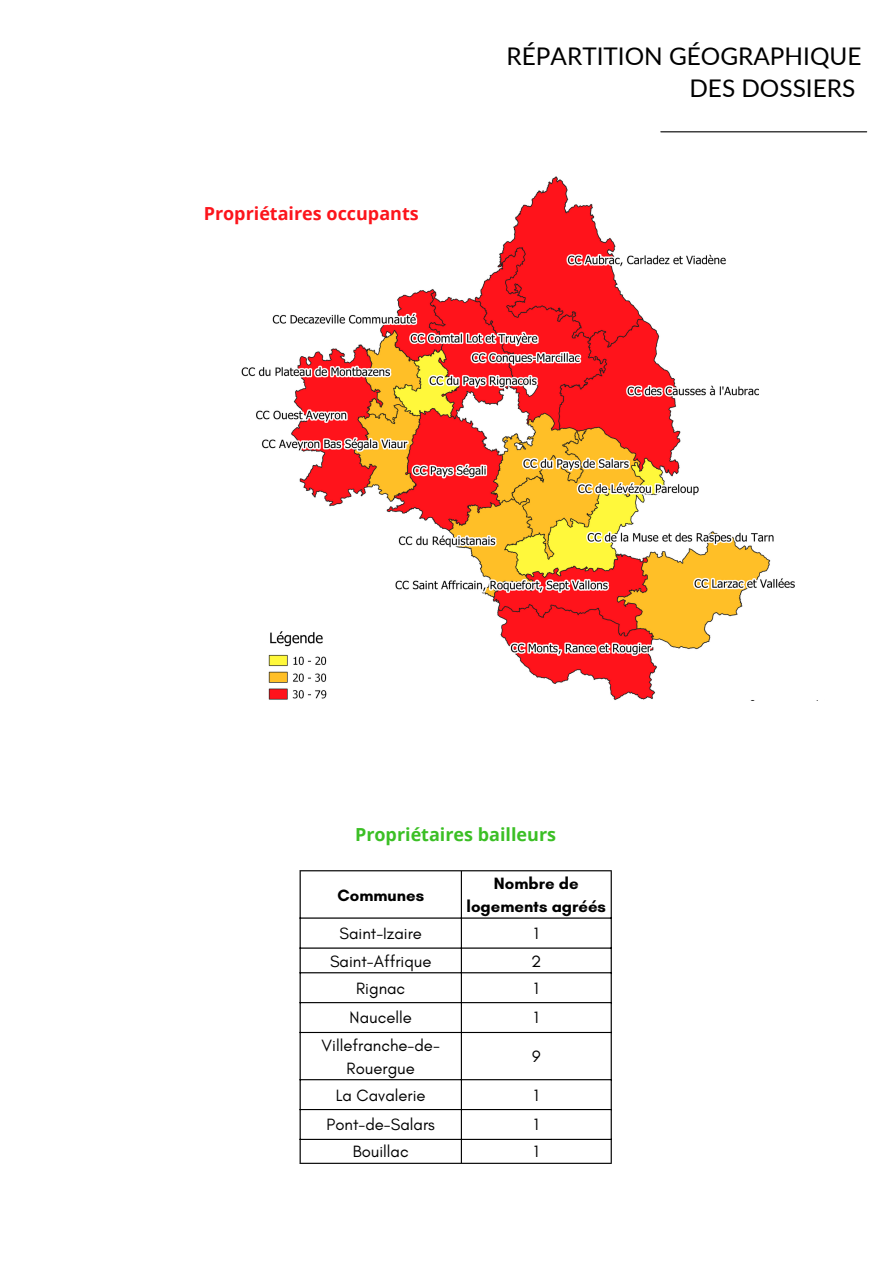
<style>
.page{position:relative;width:893px;height:1264px;background:#fff}
.page>*{position:absolute;margin:0;border:0;box-sizing:border-box;transform-origin:0 0}
.t1{font:24.3px/31.5px "Lato";color:#000;text-align:right}
.t2{font:700 18px "Open Sans";color:#fc151c}
.t3{font:700 18px "Open Sans";color:#3bbf25}
.t4{font:16.65px/22.5px "Glacial Indifference";color:#000;text-align:center}
.t5{font:700 16.65px/22.5px "Glacial Indifference";color:#000;text-align:center}
</style>
<div class="page">
<img style="left:241px;top:176px;width:554px;height:524px">
<hr style="left:299px;top:871px;width:2px;height:291px;background:#000">
<hr style="left:461px;top:871px;width:1px;height:291px;background:#000">
<hr style="left:610px;top:871px;width:1px;height:291px;background:#000">
<hr style="left:299px;top:870px;width:312px;height:1px;background:#000">
<hr style="left:299px;top:917px;width:312px;height:1px;background:#000">
<hr style="left:299px;top:947px;width:312px;height:1px;background:#000">
<hr style="left:299px;top:972px;width:312px;height:1px;background:#000">
<hr style="left:299px;top:1002px;width:312px;height:1px;background:#000">
<hr style="left:299px;top:1031px;width:312px;height:2px;background:#000">
<hr style="left:299px;top:1079px;width:312px;height:1px;background:#000">
<hr style="left:299px;top:1108px;width:312px;height:2px;background:#000">
<hr style="left:299px;top:1138px;width:312px;height:1px;background:#000">
<hr style="left:299px;top:1162px;width:312px;height:1px;background:#000">
<img style="left:241px;top:604px;width:140px;height:96px">
<hr style="left:660px;top:131px;width:206px;height:1px;background:#000">
<p class="t2" style="left:204px;top:201px;width:216px">Propriétaires occupants</p>
<h1 class="t1" style="left:506px;top:40px;width:356px">RÉPARTITION GÉOGRAPHIQUE<br>DES DOSSIERS</h1>
<p class="t3" style="left:355px;top:821px;width:202px">Propriétaires bailleurs</p>
<p class="t5" style="left:337px;top:883px;width:88px">Communes</p>
<p class="t5" style="left:466px;top:872px;width:141px">Nombre de logements agréés</p>
<p class="t4" style="left:339px;top:921px;width:84px">Saint-Izaire</p>
<p class="t4" style="left:534px;top:921px;width:6px">1</p>
<p class="t4" style="left:330px;top:949px;width:103px">Saint-Affrique</p>
<p class="t4" style="left:531px;top:949px;width:12px">2</p>
<p class="t4" style="left:356px;top:976px;width:51px">Rignac</p>
<p class="t4" style="left:534px;top:976px;width:6px">1</p>
<p class="t4" style="left:349px;top:1006px;width:64px">Naucelle</p>
<p class="t4" style="left:534px;top:1006px;width:6px">1</p>
<p class="t4" style="left:321px;top:1033px;width:120px">Villefranche-de-<br>Rouergue</p>
<p class="t4" style="left:532px;top:1045px;width:10px">9</p>
<p class="t4" style="left:336px;top:1083px;width:91px">La Cavalerie</p>
<p class="t4" style="left:534px;top:1083px;width:6px">1</p>
<p class="t4" style="left:326px;top:1113px;width:110px">Pont-de-Salars</p>
<p class="t4" style="left:534px;top:1113px;width:6px">1</p>
<p class="t4" style="left:353px;top:1139px;width:57px">Bouillac</p>
<p class="t4" style="left:534px;top:1139px;width:6px">1</p>
</div>
